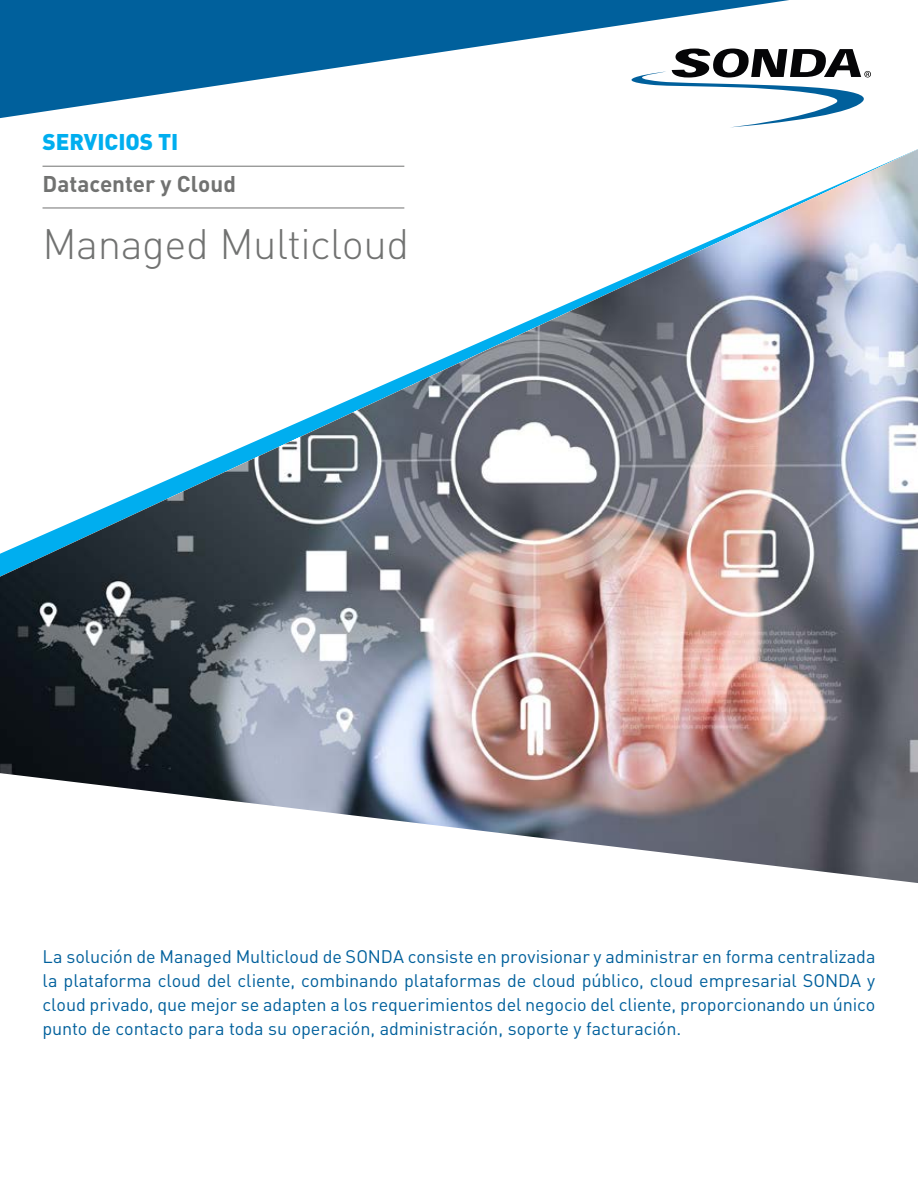
<style>
.page{position:relative;width:918px;height:1188px;background:#fff}
.page>*{position:absolute;margin:0;border:0;box-sizing:border-box;transform-origin:0 0}
.t1{font:300 42px "DIN Pro";letter-spacing:-.015em;color:#717271}
.t2{font:700 22.5px "DIN Pro";color:#717271}
.t3{font:900 22.5px "DIN Pro";letter-spacing:-.005em;color:#00aeef}
.t4{font:18px/24px "DIN Pro";letter-spacing:-.005em;color:#00609c;text-align:justify}
</style>
<div class="page">
<img style="left:0;top:149px;width:918px;height:734px">
<svg style="left:0;top:0;width:789px;height:118px;fill:#00609c"></svg>
<svg style="left:596px;top:49px;width:275px;height:78px"></svg>
<hr style="left:43px;top:166px;width:361px;height:1px;background:#717271">
<hr style="left:43px;top:208px;width:361px;height:1px;background:#717271">
<p class="t3" style="left:43px;top:127px;width:137px">SERVICIOS TI</p>
<p class="t2" style="left:43px;top:169px;width:195px">Datacenter y Cloud</p>
<h1 class="t1" style="left:43px;top:216px;width:368px">Managed Multicloud</h1>
<p class="t4" style="left:43px;top:943px;width:834px">La solución de Managed Multicloud de SONDA consiste en provisionar y administrar en forma centralizada la plataforma cloud del cliente, combinando plataformas de cloud público, cloud empresarial SONDA y cloud privado, que mejor se adapten a los requerimientos del negocio del cliente, proporcionando un único punto de contacto para toda su operación, administración, soporte y facturación.</p>
</div>
